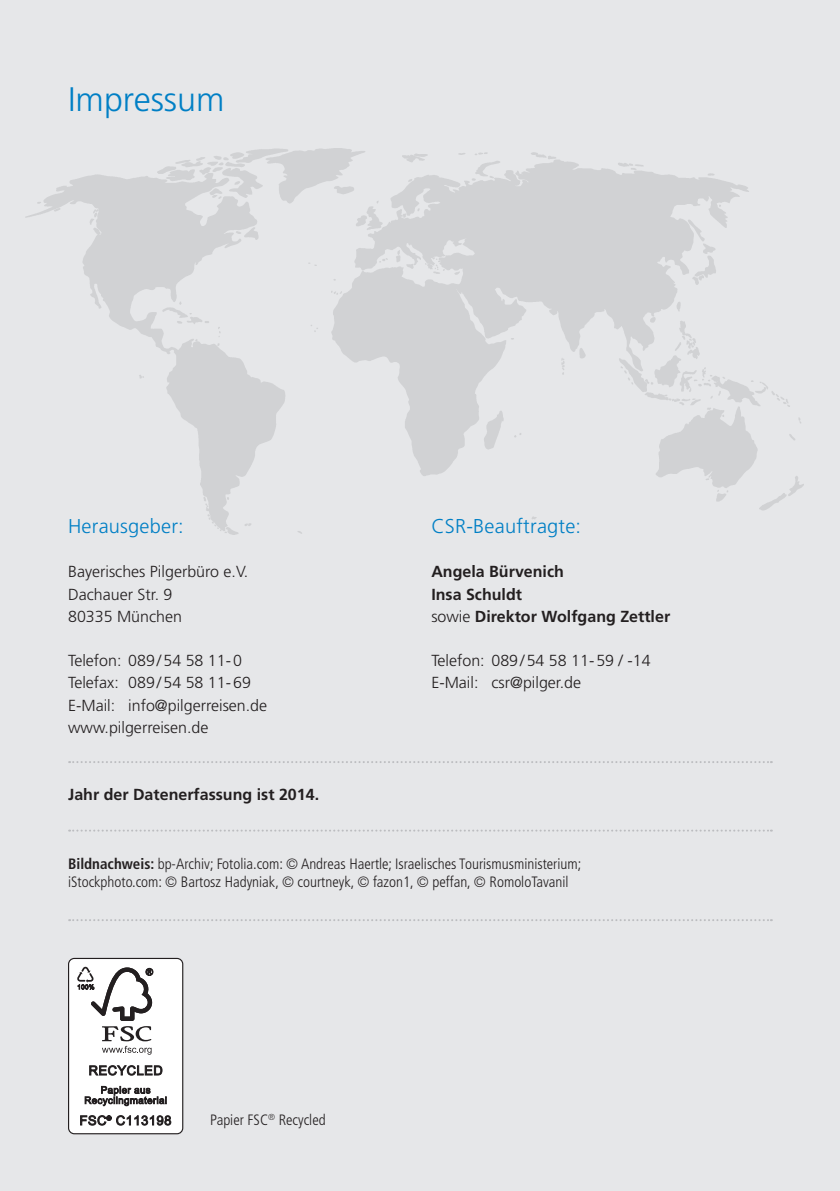
<style>
.page{position:relative;width:840px;height:1191px;background:#fff}
.page>*{position:absolute;margin:0;border:0;box-sizing:border-box;transform-origin:0 0}
.t1{font:300 34px "Frutiger LT";color:#007fc5}
.t2{font:300 20px "Frutiger LT";letter-spacing:.01em;color:#007fc5}
.t3{font:300 16px/22.2px "Frutiger LT";color:#231f20}
.t4{font:700 16px/22.2px "Frutiger LT";color:#231f20}
.t5{font:300 condensed 15px/18px "Frutiger";color:#231f20}
.s1{font-weight:300}
.s2{font-weight:700}
</style>
<div class="page">
<div style="left:0;top:0;width:839px;height:1191px;background:#e6e7e9"></div>
<svg style="left:69px;top:761px;width:702px;height:2px"></svg>
<svg style="left:69px;top:829px;width:702px;height:2px"></svg>
<svg style="left:69px;top:919px;width:702px;height:2px"></svg>
<div style="left:69px;top:958px;width:114px;height:175px;background:#fff;border-radius:6px"></div>
<div style="left:68px;top:958px;width:115px;height:176px;border:1px solid #231f20;border-radius:6px"></div>
<svg style="left:77px;top:966px;width:76px;height:88px"></svg>
<svg style="left:89px;top:1065px;width:73px;height:10px"></svg>
<svg style="left:85px;top:1086px;width:81px;height:20px"></svg>
<svg style="left:80px;top:1115px;width:91px;height:10px"></svg>
<h1 class="t1" style="left:68px;top:80px;width:158px">Impressum</h1>
<p class="t2" style="left:68px;top:515px;width:117px">Herausgeber:</p>
<p class="t3" style="left:68px;top:561px;width:181px">Bayerisches Pilgerbüro e.V.<br>Dachauer Str. 9<br>80335 München</p>
<p class="t3" style="left:68px;top:650px;width:200px">Telefon: 089/54 58 11-0<br>Telefax: 089/54 58 11-69<br>E-Mail: info@pilgerreisen.de www.pilgerreisen.de</p>
<p class="t4" style="left:68px;top:783px;width:252px">Jahr der Datenerfassung ist 2014.</p>
<p class="t2" style="left:431px;top:515px;width:151px">CSR-Beauftragte:</p>
<p class="t4" style="left:431px;top:561px;width:240px">Angela Bürvenich<br>Insa Schuldt<br><span class="s1">sowie</span> Direktor Wolfgang Zettler</p>
<p class="t3" style="left:431px;top:650px;width:221px">Telefon: 089/54 58 11-59 / -14<br>E-Mail: csr@pilger.de</p>
<p class="t5" style="left:68px;top:855px;width:514px"><span class="s2">Bildnachweis:</span> bp-Archiv; Fotolia.com: © Andreas Haertle; Israelisches Tourismusministerium; iStockphoto.com: © Bartosz Hadyniak, © courtneyk, © fazon1, © peffan, © RomoloTavanil</p>
<p class="t5" style="left:210px;top:1111px;width:117px">Papier FSC<sup>®</sup> Recycled</p>
</div>
